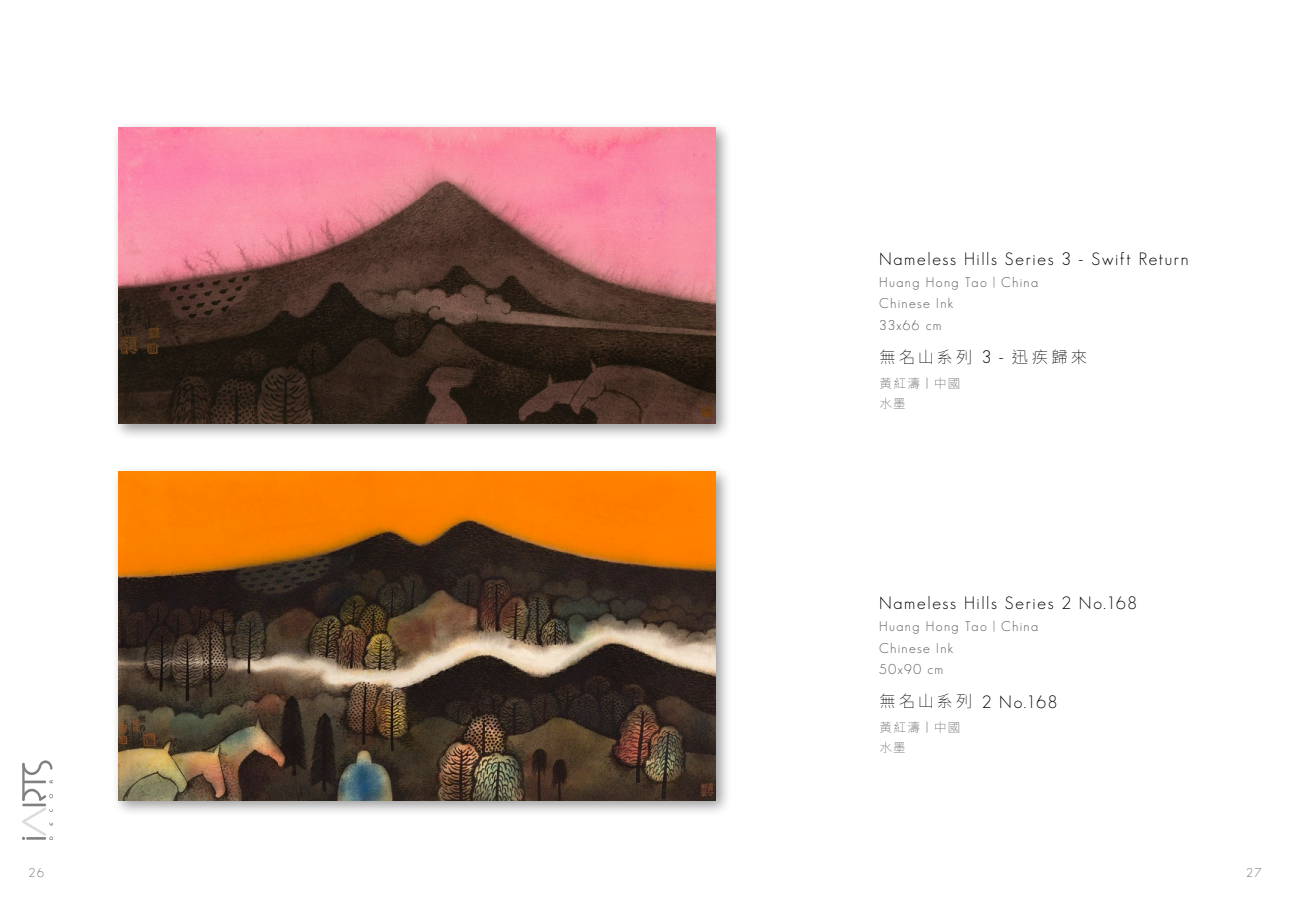
<style>
.page{position:relative;width:1290px;height:911px;background:#fff}
.page>*{position:absolute;margin:0;border:0;box-sizing:border-box;transform-origin:0 0}
.t1{font:300 17.5px "Geosans";letter-spacing:.095em;color:#000}
.t2{font:100 16.25px "Noto Sans TC";letter-spacing:.2em;color:#000}
.t3{font:300 13.75px/21.2px "Geosans";letter-spacing:.1em;color:#595757}
.t4{font:100 12.5px/20.6px "Noto Sans TC";letter-spacing:.1em;color:#595757}
.t5{font:300 12.5px "Geosans";color:#727171}
.s1{font-family:"Geosans";font-weight:300;font-size:17.5px}
.s2{font-family:"Geosans";font-weight:300;font-size:13.75px}
.s3{font-family:"Noto Sans TC";font-weight:100;font-size:16.25px}
</style>
<div class="page">
<hr style="left:22px;top:803px;width:24px;height:3px;background:#000">
<svg style="left:22px;top:760px;width:31px;height:41px"></svg>
<svg style="left:22px;top:807px;width:31px;height:33px"></svg>
<div style="left:112px;top:121px;width:620px;height:319px;background:#000;opacity:.4"></div>
<img style="left:118px;top:128px;width:597px;height:295px">
<div style="left:112px;top:465px;width:620px;height:352px;background:#000;opacity:.4"></div>
<img style="left:118px;top:472px;width:597px;height:328px">
<p class="t1" style="left:879px;top:249px;width:311px">Nameless Hills Series 3 - Swift Return</p>
<p class="t3" style="left:879px;top:272px;width:160px">Huang Hong Tao | China<br>Chinese Ink<br>33x66 cm</p>
<p class="t2" style="left:879px;top:348px;width:209px">無名山系列 <span class="s1">3 -</span> 迅疾歸來</p>
<p class="t4" style="left:879px;top:373px;width:82px">黃紅濤 <span class="s2">|</span> 中國水墨</p>
<p class="t1" style="left:879px;top:593px;width:259px">Nameless Hills Series 2 No.168</p>
<p class="t3" style="left:879px;top:616px;width:160px">Huang Hong Tao | China<br>Chinese Ink<br>50x90 cm</p>
<p class="t1" style="left:879px;top:691px;width:179px"><span class="s3">無名山系列</span> 2 No.168</p>
<p class="t4" style="left:879px;top:717px;width:82px">黃紅濤 <span class="s2">|</span> 中國水墨</p>
<p class="t5" style="left:28px;top:865px;width:17px">26</p>
<p class="t5" style="left:1246px;top:865px;width:17px">27</p>
</div>
